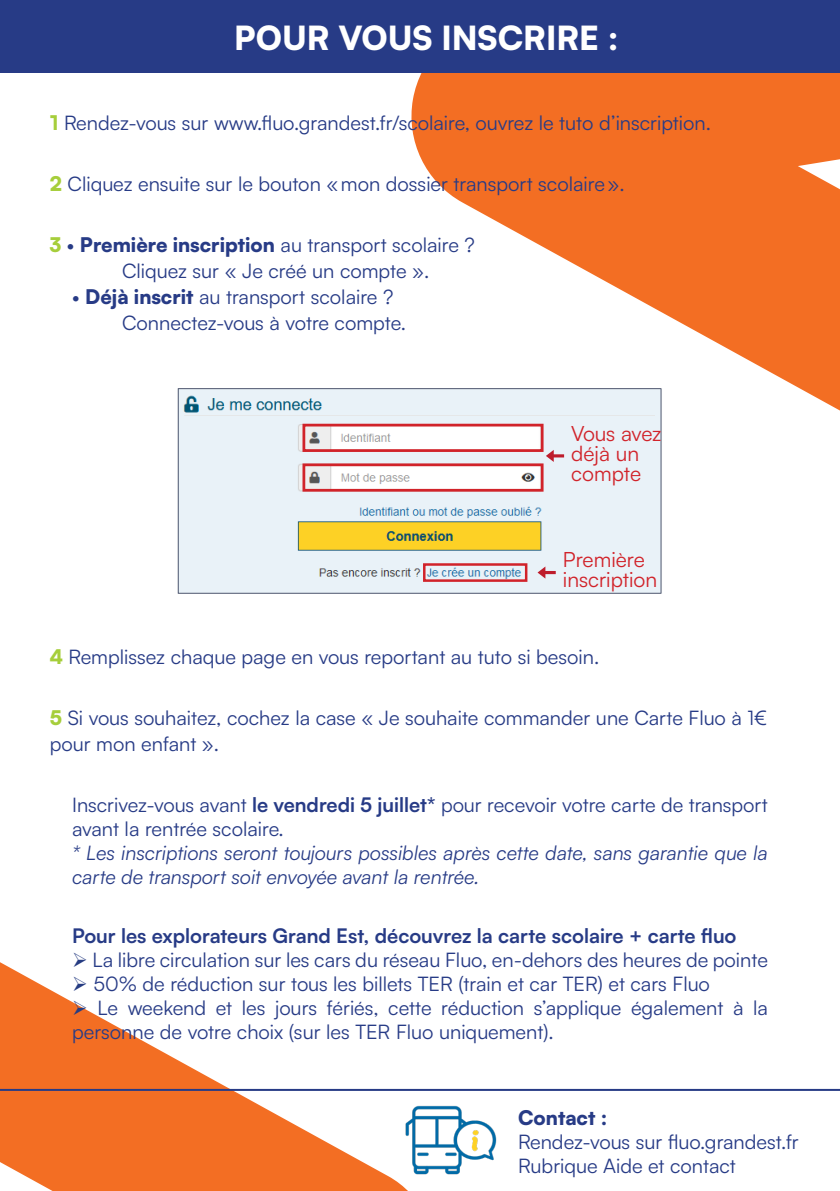
<style>
.page{position:relative;width:840px;height:1191px;background:#fff}
.page>*{position:absolute;margin:0;border:0;box-sizing:border-box;transform-origin:0 0}
.t1{font:900 33px "Satoshi";color:#fff}
.t2{font:21px/20px "Satoshi";color:#d1232a}
.t3{font:20px/24px "Satoshi";color:#273b86}
.t4{font:italic 20px/24px "Satoshi";color:#273b86}
.t5{font:700 20px "Satoshi";color:#273b86}
.t6{font:900 20px "Satoshi";color:#273b86}
.s1{font-weight:900;color:#a6ce3b}
.s2{font-weight:900}
.s3{font-weight:700}
.s4{color:#263c82}
</style>
<div class="page">
<svg style="left:405px;top:72px;width:434px;height:338px;fill:#f36e23"></svg>
<svg style="left:0;top:962px;width:439px;height:229px"></svg>
<div style="left:0;top:0;width:839px;height:72px;background:#273b86"></div>
<img style="left:405px;top:1104px;width:91px;height:70px">
<hr style="left:0;top:1089px;width:839px;height:2px;background:#273b86">
<img style="left:177px;top:381px;width:494px;height:213px">
<div style="left:423px;top:563px;width:104px;height:19px;border:3px solid #d1232a"></div>
<div style="left:302px;top:463px;width:241px;height:28px;border:3px solid #d1232a"></div>
<div style="left:302px;top:424px;width:241px;height:28px;border:3px solid #d1232a"></div>
<svg style="left:545px;top:450px;width:18px;height:13px"></svg>
<svg style="left:537px;top:550px;width:19px;height:28px"></svg>
<p class="t1" style="left:234px;top:13px;width:385px">POUR VOUS INSCRIRE :</p>
<p class="t3" style="left:50px;top:110px;width:662px"><span class="s1">1</span> Rendez-vous sur www.fluo.grandest.fr/scolaire, ouvrez le tuto d’inscription.</p>
<p class="t3" style="left:50px;top:171px;width:575px"><span class="s1">2</span> Cliquez ensuite sur le bouton «mon dossier transport scolaire».</p>
<p class="t3" style="left:50px;top:232px;width:426px"><span class="s1">3</span> • <span class="s2">Première inscription</span> au transport scolaire ?</p>
<p class="t3" style="left:122px;top:258px;width:308px">Cliquez sur « Je créé un compte ».</p>
<p class="t3" style="left:72px;top:284px;width:322px">• <span class="s2">Déjà inscrit</span> au transport scolaire ?</p>
<p class="t3" style="left:122px;top:310px;width:285px">Connectez-vous à votre compte.</p>
<p class="t2" style="left:571px;top:424px;width:92px">Vous avez</p>
<p class="t2" style="left:571px;top:444px;width:71px">déjà un compte</p>
<p class="t2" style="left:562px;top:549px;width:83px">Première</p>
<p class="t2" style="left:563px;top:552px;width:96px">inscription</p>
<p class="t2" style="left:562px;top:569px;width:96px">inscription</p>
<p class="t3" style="left:50px;top:644px;width:550px"><span class="s1">4</span> Remplissez chaque page en vous reportant au tuto si besoin.</p>
<p class="t3" style="left:50px;top:704px;width:718px;line-height:26px"><span class="s1">5</span> Si vous souhaitez, cochez la case « Je souhaite commander une Carte Fluo à 1€ pour mon enfant ».</p>
<p class="t3" style="left:72px;top:792px;width:697px">Inscrivez-vous avant <span class="s3">le vendredi 5 juillet*</span> pour recevoir votre carte de transport avant la rentrée scolaire.</p>
<p class="t4" style="left:72px;top:840px;width:697px">* Les inscriptions seront toujours possibles après cette date, sans garantie que la carte de transport soit envoyée avant la rentrée.</p>
<p class="t5" style="left:72px;top:921px;width:665px">Pour les explorateurs Grand Est, découvrez la carte scolaire + carte fluo</p>
<p class="t3" style="left:72px;top:947px;width:697px"><span class="s4">➢</span> La libre circulation sur les cars du réseau Fluo, en-dehors des heures de pointe</p>
<p class="t3" style="left:72px;top:971px;width:639px"><span class="s4">➢</span> 50% de réduction sur tous les billets TER (train et car TER) et cars Fluo</p>
<p class="t3" style="left:72px;top:995px;width:697px"><span class="s4">➢</span> Le weekend et les jours fériés, cette réduction s’applique également à la personne de votre choix (sur les TER Fluo uniquement).</p>
<p class="t6" style="left:517px;top:1102px;width:91px">Contact :</p>
<p class="t3" style="left:517px;top:1128px;width:282px">Rendez-vous sur fluo.grandest.fr<br>Rubrique Aide et contact</p>
</div>
